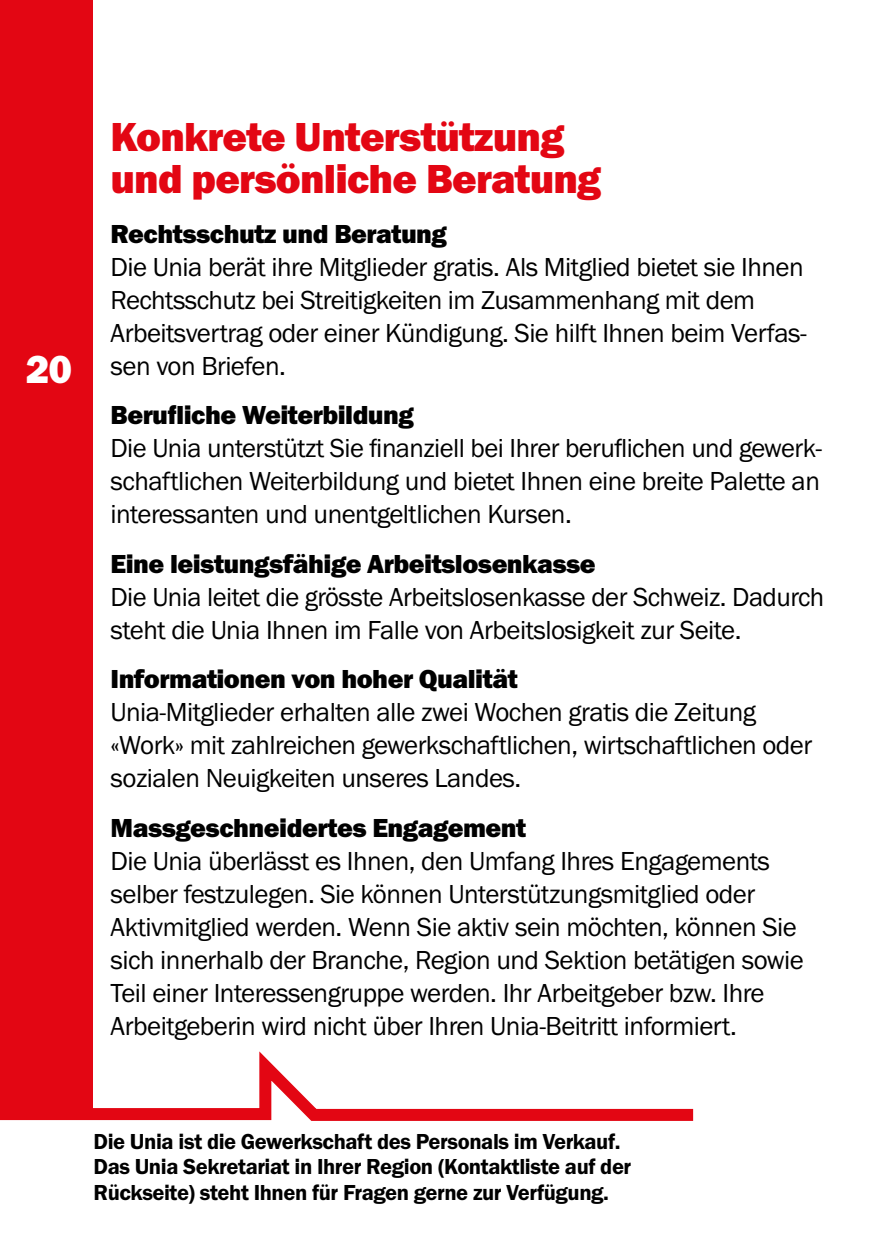
<style>
.page{position:relative;width:893px;height:1259px;background:#e30613}
.page>*{position:absolute;margin:0;border:0;box-sizing:border-box;transform-origin:0 0}
.t1{font:42px/42px "Franklin Got URWT Hea";letter-spacing:-.02em;color:#e30613}
.t2{font:40.5px "Franklin Got URWT Hea";color:#fff}
.t3{font:27px/33px "Franklin Got URWT Boo";letter-spacing:-.02em;color:#000}
.t4{font:27px "Franklin Got URWT Hea";letter-spacing:-.02em;color:#000}
.t5{font:22.5px/25.5px "Franklin Got URWT Dem";letter-spacing:-.02em;color:#000}
</style>
<div class="page">
<div style="left:94px;top:0;width:799px;height:1259px;background:#fff"></div>
<div style="left:0;top:1115px;width:693px;height:144px;background:#fff"></div>
<svg style="left:0;top:1037px;width:694px;height:84px"></svg>
<h2 class="t2" style="left:26px;top:346px;width:48px">20</h2>
<h1 class="t1" style="left:111px;top:116px;width:492px">Konkrete Unterstützung und persönliche Beratung</h1>
<p class="t4" style="left:111px;top:218px;width:338px">Rechtsschutz und Beratung</p>
<p class="t3" style="left:111px;top:250px;width:698px">Die Unia berät ihre Mitglieder gratis. Als Mitglied bietet sie Ihnen Rechtsschutz bei Streitigkeiten im Zusammenhang mit dem Arbeitsvertrag oder einer Kündigung. Sie hilft Ihnen beim Verfas&shy;sen von Briefen.</p>
<p class="t4" style="left:111px;top:399px;width:305px">Berufliche Weiterbildung</p>
<p class="t3" style="left:111px;top:432px;width:713px;text-align:justify">Die Unia unterstützt Sie finanziell bei Ihrer beruflichen und gewerk&shy;schaftlichen Weiterbildung und bietet Ihnen eine breite Palette an interessanten und unentgeltlichen Kursen.</p>
<p class="t4" style="left:111px;top:548px;width:487px">Eine leistungsfähige Arbeitslosenkasse</p>
<p class="t3" style="left:111px;top:580px;width:715px">Die Unia leitet die grösste Arbeitslosenkasse der Schweiz. Dadurch steht die Unia Ihnen im Falle von Arbeitslosigkeit zur Seite.</p>
<p class="t4" style="left:111px;top:663px;width:409px">Informationen von hoher Qualität</p>
<p class="t3" style="left:111px;top:696px;width:703px">Unia-Mitglieder erhalten alle zwei Wochen gratis die Zeitung «Work» mit zahlreichen gewerkschaftlichen, wirtschaftlichen oder sozialen Neuigkeiten unseres Landes.</p>
<p class="t4" style="left:111px;top:812px;width:417px">Massgeschneidertes Engagement</p>
<p class="t3" style="left:111px;top:844px;width:695px">Die Unia überlässt es Ihnen, den Umfang Ihres Engagements selber festzulegen. Sie können Unterstützungsmitglied oder Aktivmitglied werden. Wenn Sie aktiv sein möchten, können Sie sich innerhalb der Branche, Region und Sektion betätigen sowie Teil einer Interessengruppe werden. Ihr Arbeitgeber bzw. Ihre Arbeitgeberin wird nicht über Ihren Unia-Beitritt informiert.</p>
<p class="t5" style="left:94px;top:1128px;width:539px">Die Unia ist die Gewerkschaft des Personals im Verkauf.<br>Das Unia Sekretariat in Ihrer Region (Kontaktliste auf der<br>Rückseite) steht Ihnen für Fragen gerne zur Verfügung.</p>
</div>
